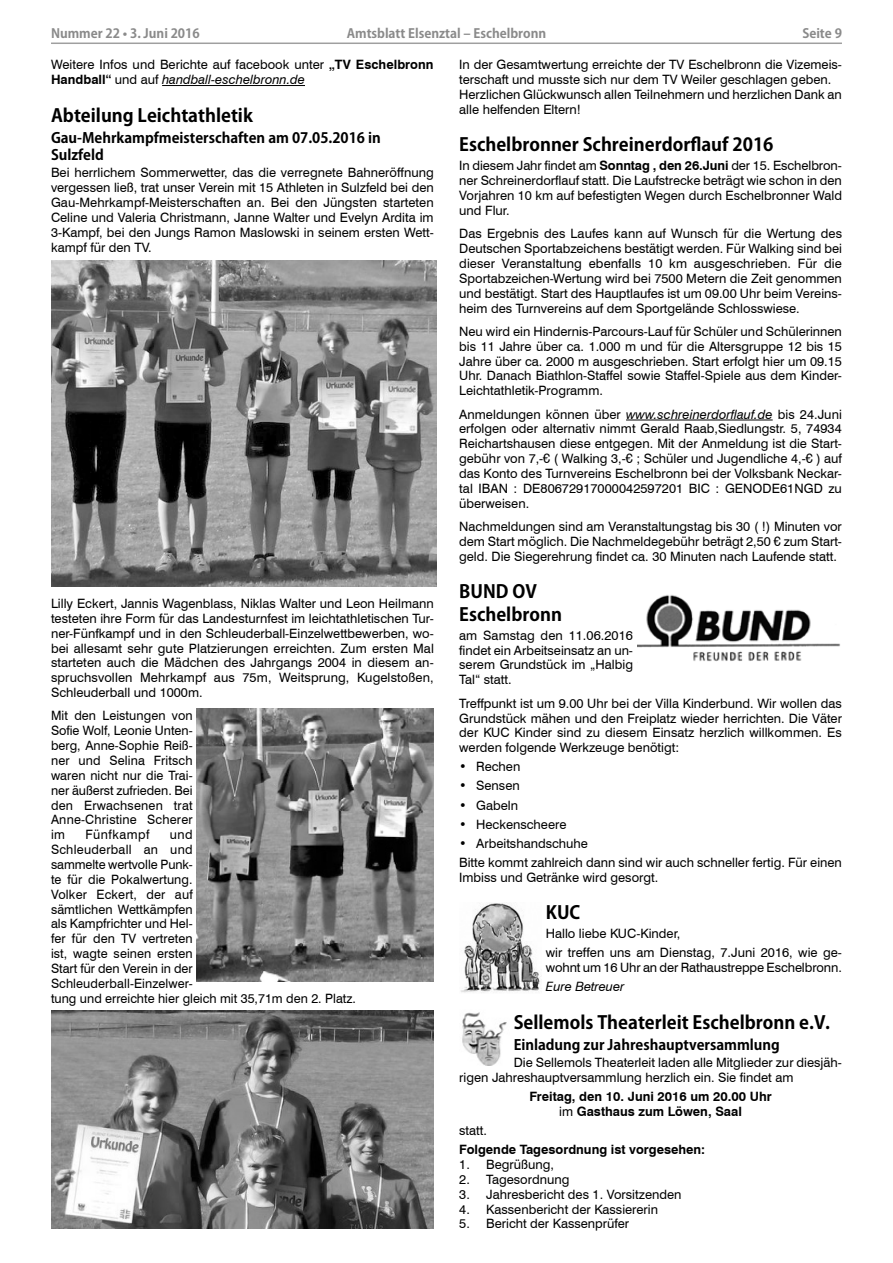
<style>
.page{position:relative;width:893px;height:1263px;background:#fff}
.page>*{position:absolute;margin:0;border:0;box-sizing:border-box;transform-origin:0 0}
.t1{font:700 18px/22.5px "Koz Go Pro";color:#000}
.t2{font:700 14.25px/17.2px "Koz Go Pro";color:#000}
.t3{font:12.9px/14.9px "Swiss 721 BT";color:#000;text-align:justify}
.t4{font:700 12.9px/14.9px "Swiss 721 BT";color:#000;text-align:center}
.t5{font:italic 12.9px "Swiss 721 BT";color:#000}
.t6{font:12.9px "Swiss 721 BT";letter-spacing:.04em;color:#000}
.t7{font:700 12.75px "Koz Go Pro";color:#8a8a8a}
.s1{font-weight:700}
.s2{font-style:italic}
.s3{font-weight:400}
</style>
<div class="page">
<hr style="left:51px;top:43px;width:791px;height:1px;background:#9f9f9f">
<hr style="left:162px;top:85px;width:143px;height:1px;background:#000">
<hr style="left:626px;top:420px;width:147px;height:1px;background:#000">
<img style="left:51px;top:261px;width:385px;height:325px">
<img style="left:197px;top:708px;width:237px;height:273px">
<img style="left:51px;top:1010px;width:383px;height:219px">
<img style="left:637px;top:595px;width:203px;height:67px">
<img style="left:461px;top:903px;width:80px;height:90px">
<img style="left:462px;top:1012px;width:45px;height:54px">
<p class="t7" style="left:51px;top:25px;width:150px">Nummer 22 • 3. Juni 2016</p>
<p class="t7" style="left:347px;top:25px;width:201px">Amtsblatt Elsenztal – Eschelbronn</p>
<p class="t7" style="left:802px;top:25px;width:41px">Seite 9</p>
<p class="t3" style="left:51px;top:57px;width:384px">Weitere Infos und Berichte auf facebook unter <span class="s1">„TV Eschelbronn<br>Handball“</span> und auf <span class="s2">handball-eschelbronn.de</span></p>
<h1 class="t1" style="left:51px;top:105px;width:203px">Abteilung Leichtathletik</h1>
<p class="t2" style="left:51px;top:130px;width:331px">Gau-Mehrkampfmeisterschaften am 07.05.2016 in<br>Sulzfeld</p>
<p class="t3" style="left:51px;top:165px;width:384px">Bei herrlichem Sommerwetter, das die verregnete Bahneröffnung vergessen ließ, trat unser Verein mit 15 Athleten in Sulzfeld bei den Gau-Mehrkampf-Meisterschaften an. Bei den Jüngsten starteten Celine und Valeria Christmann, Janne Walter und Evelyn Ardita im 3-Kampf, bei den Jungs Ramon Maslowski in seinem ersten Wett&shy;kampf für den TV.</p>
<p class="t3" style="left:459px;top:57px;width:384px;text-align:left">In der Gesamtwertung erreichte der TV Eschelbronn die Vizemeis&shy;terschaft und musste sich nur dem TV Weiler geschlagen geben.<br>Herzlichen Glückwunsch allen Teilnehmern und herzlichen Dank an alle helfenden Eltern!</p>
<h1 class="t1" style="left:459px;top:135px;width:316px">Eschelbronner Schreinerdorflauf 2016</h1>
<p class="t3" style="left:459px;top:158px;width:384px">In diesem Jahr findet am <span class="s1">Sonntag , den 26.Juni</span> der 15. Eschelbron&shy;ner Schreinerdorflauf statt. Die Laufstrecke beträgt wie schon in den Vorjahren 10 km auf befestigten Wegen durch Eschelbronner Wald und Flur.</p>
<p class="t3" style="left:459px;top:226px;width:384px">Das Ergebnis des Laufes kann auf Wunsch für die Wertung des Deutschen Sportabzeichens bestätigt werden. Für Walking sind bei dieser Veranstaltung ebenfalls 10 km ausgeschrieben. Für die Sportabzeichen-Wertung wird bei 7500 Metern die Zeit genommen und bestätigt. Start des Hauptlaufes ist um 09.00 Uhr beim Vereins&shy;heim des Turnvereins auf dem Sportgelände Schlosswiese.</p>
<p class="t3" style="left:459px;top:323px;width:384px">Neu wird ein Hindernis-Parcours-Lauf für Schüler und Schülerinnen bis 11 Jahre über ca. 1.000 m und für die Altersgruppe 12 bis 15<br>Jahre über ca. 2000 m ausgeschrieben. Start erfolgt hier um 09.15<br>Uhr. Danach Biathlon-Staffel sowie Staffel-Spiele aus dem Kinder-Leichtathletik-Programm.</p>
<p class="t3" style="left:459px;top:406px;width:384px">Anmeldungen können über <span class="s2">www.schreinerdorflauf.de</span> bis 24.Juni erfolgen oder alternativ nimmt Gerald Raab,Siedlungstr. 5, 74934<br>Reichartshausen diese entgegen. Mit der Anmeldung ist die Start&shy;gebühr von 7,-€ ( Walking 3,-€ ; Schüler und Jugendliche 4,-€ ) auf das Konto des Turnvereins Eschelbronn bei der Volksbank Neckar&shy;tal IBAN : DE80672917000042597201 BIC : GENODE61NGD zu überweisen.</p>
<p class="t3" style="left:459px;top:519px;width:384px">Nachmeldungen sind am Veranstaltungstag bis 30 ( !) Minuten vor dem Start möglich. Die Nachmeldegebühr beträgt 2,50 € zum Start&shy;geld. Die Siegerehrung findet ca. 30 Minuten nach Laufende statt.</p>
<h1 class="t1" style="left:459px;top:581px;width:104px">BUND OV<br>Eschelbronn</h1>
<p class="t3" style="left:459px;top:627px;width:175px">am Samstag den 11.06.2016 findet ein Arbeitseinsatz an un&shy;serem Grundstück im „Halbig Tal“ statt.</p>
<p class="t3" style="left:459px;top:695px;width:384px">Treffpunkt ist um 9.00 Uhr bei der Villa Kinderbund. Wir wollen das Grundstück mähen und den Freiplatz wieder herrichten. Die Väter der KUC Kinder sind zu diesem Einsatz herzlich willkommen. Es werden folgende Werkzeuge benötigt:</p>
<p class="t3" style="left:459px;top:759px;width:63px">• Rechen</p>
<p class="t3" style="left:459px;top:778px;width:62px">• Sensen</p>
<p class="t3" style="left:459px;top:797px;width:60px">• Gabeln</p>
<p class="t3" style="left:459px;top:816px;width:109px">• Heckenscheere</p>
<p class="t3" style="left:459px;top:833px;width:384px;line-height:19px">• Arbeitshandschuhe<br>Bitte kommt zahlreich dann sind wir auch schneller fertig. Für einen</p>
<p class="t3" style="left:459px;top:869px;width:201px">Imbiss und Getränke wird gesorgt.</p>
<h1 class="t1" style="left:546px;top:902px;width:36px">KUC</h1>
<p class="t3" style="left:546px;top:923px;width:298px;line-height:19px">Hallo liebe KUC-Kinder,<br>wir treffen uns am Dienstag, 7.Juni 2016, wie ge-</p>
<p class="t3" style="left:546px;top:960px;width:298px">wohnt um 16 Uhr an der Rathaustreppe Eschelbronn.</p>
<p class="t5" style="left:546px;top:978px;width:80px">Eure Betreuer</p>
<h1 class="t1" style="left:514px;top:1012px;width:318px">Sellemols Theaterleit Eschelbronn e.V.</h1>
<p class="t2" style="left:514px;top:1037px;width:268px">Einladung zur Jahreshauptversammlung</p>
<p class="t3" style="left:459px;top:1054px;width:384px;text-indent:54px">Die Sellemols Theaterleit laden alle Mitglieder zur diesjäh&shy;rigen Jahreshauptversammlung herzlich ein. Sie findet am</p>
<p class="t4" style="left:529px;top:1088px;width:244px">Freitag, den 10. Juni 2016 um 20.00 Uhr <span class="s3">im</span> Gasthaus zum Löwen, Saal</p>
<p class="t3" style="left:459px;top:1122px;width:29px">statt.</p>
<p class="t4" style="left:459px;top:1142px;width:247px">Folgende Tagesordnung ist vorgesehen:</p>
<p class="t3" style="left:459px;top:1156px;width:96px">1. Begrüßung,</p>
<p class="t3" style="left:459px;top:1171px;width:112px">2. Tagesordnung</p>
<p class="t3" style="left:459px;top:1186px;width:224px">3. Jahresbericht des 1. Vorsitzenden</p>
<p class="t3" style="left:459px;top:1201px;width:200px">4. Kassenbericht der Kassiererin</p>
<p class="t3" style="left:459px;top:1216px;width:172px">5. Bericht der Kassenprüfer</p>
<p class="t3" style="left:51px;top:595px;width:384px">Lilly Eckert, Jannis Wagenblass, Niklas Walter und Leon Heilmann testeten ihre Form für das Landesturnfest im leichtathletischen Tur&shy;ner-Fünfkampf und in den Schleuderball-Einzelwettbewerben, wo&shy;bei allesamt sehr gute Platzierungen erreichten. Zum ersten Mal starteten auch die Mädchen des Jahrgangs 2004 in diesem an&shy;spruchsvollen Mehrkampf aus 75m, Weitsprung, Kugelstoßen, Schleuderball und 1000m.</p>
<p class="t3" style="left:51px;top:708px;width:143px">Mit den Leistungen von Sofie Wolf, Leonie Unten&shy;berg, Anne-Sophie Reiß&shy;ner und Selina Fritsch waren nicht nur die Trai&shy;ner äußerst zufrieden. Bei den Erwachsenen trat Anne-Christine Scherer im</p>
<p class="t6" style="left:85px;top:826px;width:66px">Fünfkampf</p>
<p class="t3" style="left:51px;top:827px;width:306px;text-align:left;text-indent:119px">und<br>Schleuderball an und<br>sammelte wertvolle Punk-<br>te für die Pokalwertung.<br>Volker Eckert, der auf<br>sämtlichen Wettkämpfen<br>als Kampfrichter und Hel-<br>fer für den TV vertreten<br>ist, wagte seinen ersten<br>Start für den Verein in der<br>Schleuderball-Einzelwer-<br>tung und erreichte hier gleich mit 35,71m den 2. Platz.</p>
</div>
